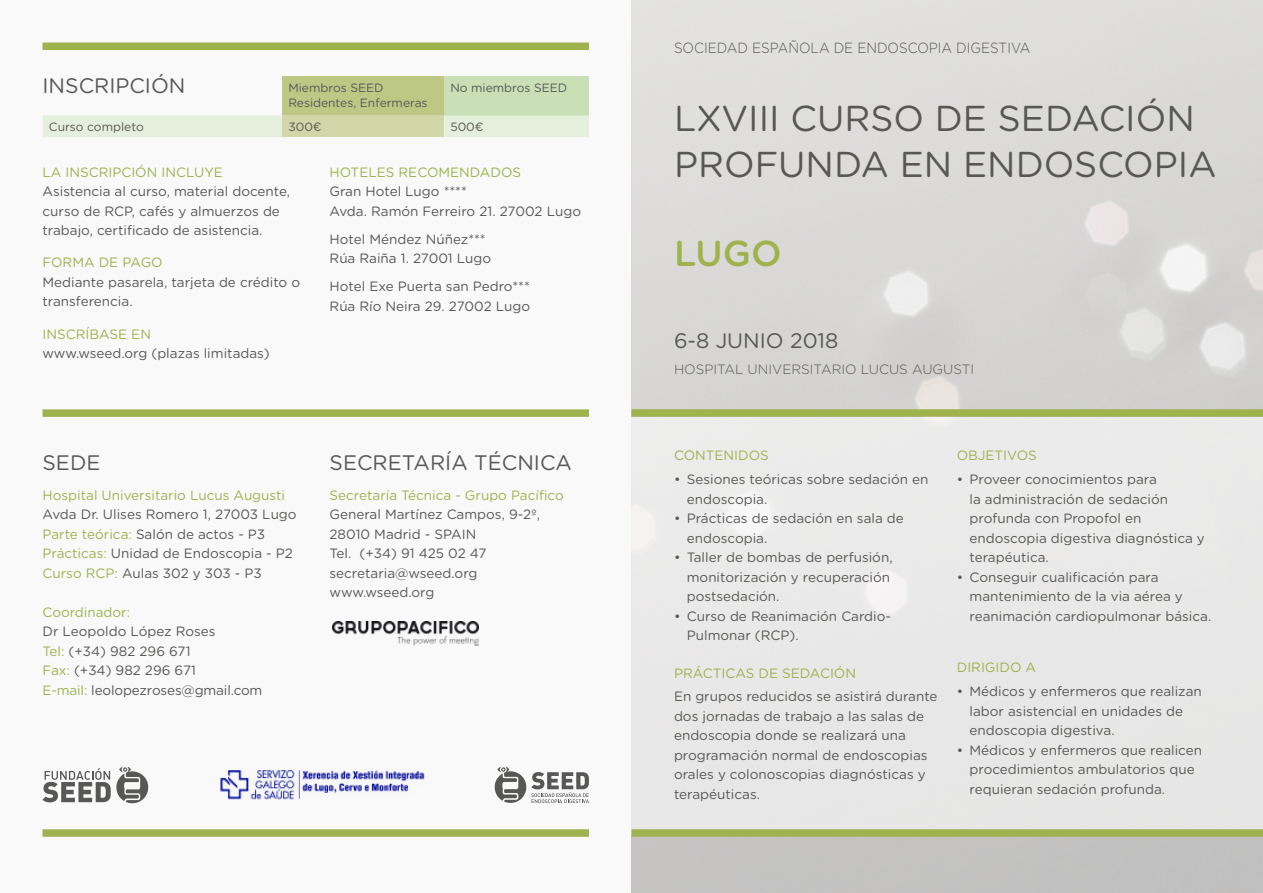
<style>
.page{position:relative;width:1263px;height:893px;background:#fff}
.page>*{position:absolute;margin:0;border:0;box-sizing:border-box;transform-origin:0 0}
.t1{font:36px "Gotham Rounded";color:#575756}
.t2{font:500 36px "Gotham Rounded";color:#9eb24e}
.t3{font:21px "Gotham Rounded";color:#575756}
.t4{font:300 14.7px "Gotham Rounded";color:#575756;scale:.92 1}
.t5{font:13.5px/19.5px "Gotham Rounded";color:#575756}
.t6{font:13.5px "Gotham Rounded";color:#9eb24e}
.t7{font:300 13.5px "Gotham Rounded";color:#575756}
.t8{font:12px/14.4px "Gotham Rounded";color:#575756}
.s1{color:#9eb24e}
</style>
<div class="page">
<div style="left:0;top:0;width:631px;height:893px;background:#f5f5f6"></div>
<div style="left:43px;top:409px;width:546px;height:8px;background:#9eb24e"></div>
<div style="left:43px;top:829px;width:546px;height:8px;background:#9eb24e"></div>
<div style="left:43px;top:43px;width:546px;height:7px;background:#9eb24e"></div>
<div style="left:631px;top:409px;width:632px;height:8px;background:#9eb24e"></div>
<div style="left:631px;top:417px;width:632px;height:417px;background:#e9e8e8"></div>
<div style="left:631px;top:829px;width:632px;height:8px;background:#9eb24e"></div>
<div style="left:282px;top:77px;width:162px;height:39px;background:#bdc885"></div>
<div style="left:444px;top:77px;width:145px;height:39px;background:#c9e0b6"></div>
<div style="left:43px;top:116px;width:546px;height:21px;background:#e5f0dc"></div>
<div style="left:282px;top:116px;width:162px;height:21px;background:#d1d7a9"></div>
<img style="left:332px;top:621px;width:146px;height:25px">
<svg style="left:43px;top:767px;width:105px;height:36px"></svg>
<svg style="left:495px;top:767px;width:94px;height:36px"></svg>
<img style="left:220px;top:770px;width:205px;height:30px">
<h2 class="t3" style="left:43px;top:71px;width:145px">INSCRIPCIÓN</h2>
<p class="t8" style="left:288px;top:80px;width:141px">Miembros SEED<br>Residentes, Enfermeras</p>
<p class="t8" style="left:450px;top:80px;width:118px">No miembros SEED</p>
<p class="t8" style="left:49px;top:119px;width:96px">Curso completo</p>
<p class="t8" style="left:288px;top:119px;width:35px">300€</p>
<p class="t8" style="left:450px;top:119px;width:35px">500€</p>
<p class="t6" style="left:43px;top:163px;width:182px">LA INSCRIPCIÓN INCLUYE</p>
<p class="t5" style="left:43px;top:181px;width:249px">Asistencia al curso, material docente, curso de RCP, cafés y almuerzos de trabajo, certificado de asistencia.</p>
<p class="t6" style="left:43px;top:253px;width:122px">FORMA DE PAGO</p>
<p class="t5" style="left:43px;top:272px;width:259px">Mediante pasarela, tarjeta de crédito o transferencia.</p>
<p class="t6" style="left:43px;top:325px;width:110px">INSCRÍBASE EN</p>
<p class="t5" style="left:43px;top:343px;width:229px">www.wseed.org (plazas limitadas)</p>
<p class="t6" style="left:330px;top:163px;width:193px">HOTELES RECOMENDADOS</p>
<p class="t5" style="left:330px;top:181px;width:253px">Gran Hotel Lugo ****<br>Avda. Ramón Ferreiro 21. 27002 Lugo</p>
<p class="t5" style="left:330px;top:228px;width:163px">Hotel Méndez Núñez***<br>Rúa Raiña 1. 27001 Lugo</p>
<p class="t5" style="left:330px;top:276px;width:202px">Hotel Exe Puerta san Pedro***<br>Rúa Río Neira 29. 27002 Lugo</p>
<h2 class="t3" style="left:43px;top:448px;width:60px">SEDE</h2>
<h2 class="t3" style="left:330px;top:448px;width:244px">SECRETARÍA TÉCNICA</h2>
<p class="t6" style="left:43px;top:486px;width:244px">Hospital Universitario Lucus Augusti</p>
<p class="t5" style="left:43px;top:504px;width:256px">Avda Dr. Ulises Romero 1, 27003 Lugo <span class="s1">Parte teórica:</span> Salón de actos - P3<br><span class="s1">Prácticas:</span> Unidad de Endoscopia - P2<br><span class="s1">Curso RCP:</span> Aulas 302 y 303 - P3</p>
<p class="t6" style="left:43px;top:603px;width:89px">Coordinador:</p>
<p class="t5" style="left:43px;top:621px;width:221px">Dr Leopoldo López Roses<br><span class="s1">Tel:</span> (+34) 982 296 671<br><span class="s1">Fax:</span> (+34) 982 296 671<br><span class="s1">E-mail:</span> leolopezroses@gmail.com</p>
<p class="t6" style="left:330px;top:486px;width:236px">Secretaría Técnica - Grupo Pacífico</p>
<p class="t5" style="left:330px;top:504px;width:212px">General Martínez Campos, 9-2º,<br>28010 Madrid - SPAIN<br>Tel. (+34) 91 425 02 47 secretaria@wseed.org www.wseed.org</p>
<p class="t4" style="left:674px;top:38px;width:389px">SOCIEDAD ESPAÑOLA DE ENDOSCOPIA DIGESTIVA</p>
<h1 class="t1" style="left:674px;top:93px;width:522px">LXVIII CURSO DE SEDACIÓN</h1>
<h1 class="t1" style="left:674px;top:140px;width:544px">PROFUNDA EN ENDOSCOPIA</h1>
<h1 class="t2" style="left:674px;top:227px;width:109px">LUGO</h1>
<h2 class="t3" style="left:674px;top:327px;width:166px">6-8 JUNIO 2018</h2>
<p class="t7" style="left:674px;top:360px;width:302px">HOSPITAL UNIVERSITARIO LUCUS AUGUSTI</p>
<p class="t6" style="left:674px;top:446px;width:96px">CONTENIDOS</p>
<p class="t5" style="left:687px;top:469px;width:243px;text-indent:-13px">• Sesiones teóricas sobre sedación en endoscopia.</p>
<p class="t5" style="left:687px;top:508px;width:219px;text-indent:-13px">• Prácticas de sedación en sala de endoscopia.</p>
<p class="t5" style="left:687px;top:547px;width:207px;text-indent:-13px">• Taller de bombas de perfusión, monitorización y recuperación postsedación.</p>
<p class="t5" style="left:687px;top:606px;width:206px;text-indent:-13px">• Curso de Reanimación Cardio-<br>Pulmonar (RCP).</p>
<p class="t6" style="left:674px;top:664px;width:184px">PRÁCTICAS DE SEDACIÓN</p>
<p class="t5" style="left:674px;top:686px;width:265px">En grupos reducidos se asistirá durante dos jornadas de trabajo a las salas de endoscopia donde se realizará una programación normal de endoscopias orales y colonoscopias diagnósticas y terapéuticas.</p>
<p class="t6" style="left:957px;top:446px;width:82px">OBJETIVOS</p>
<p class="t5" style="left:969px;top:469px;width:237px;text-indent:-13px">• Proveer conocimientos para<br>la administración de sedación profunda con Propofol en endoscopia digestiva diagnóstica y terapéutica.</p>
<p class="t5" style="left:969px;top:566px;width:243px;text-indent:-13px">• Conseguir cualificación para mantenimiento de la via aérea y reanimación cardiopulmonar básica.</p>
<p class="t6" style="left:957px;top:658px;width:81px">DIRIGIDO A</p>
<p class="t5" style="left:969px;top:681px;width:234px;text-indent:-13px">• Médicos y enfermeros que realizan labor asistencial en unidades de endoscopia digestiva.</p>
<p class="t5" style="left:969px;top:739px;width:234px;text-indent:-13px">• Médicos y enfermeros que realicen procedimientos ambulatorios que requieran sedación profunda.</p>
</div>
